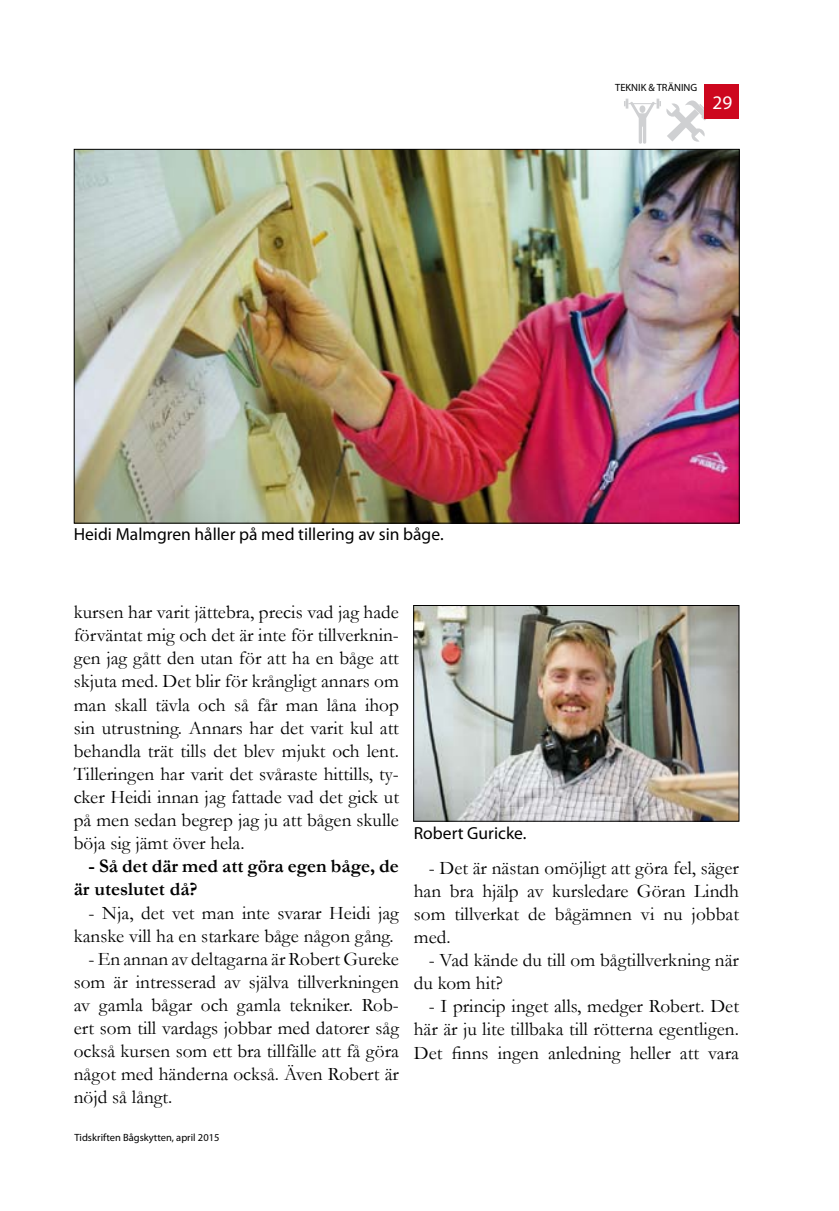
<style>
.page{position:relative;width:839px;height:1211px;background:#fff}
.page>*{position:absolute;margin:0;border:0;box-sizing:border-box;transform-origin:0 0}
.t1{font:19.25px/23.1px "Garamond";color:#000;text-align:justify}
.t2{font:700 19.25px/23.1px "Garamond";color:#000}
.t3{font:19.25px "Myriad Pro";color:#fff}
.t4{font:17.5px "Myriad Pro";color:#000}
.t5{font:10.5px "Myriad Pro";color:#000}
</style>
<div class="page">
<div style="left:703px;top:84px;width:35px;height:35px;background:#cd071e"></div>
<img style="left:76px;top:151px;width:661px;height:370px">
<img style="left:415px;top:607px;width:322px;height:212px">
<div style="left:413px;top:605px;width:326px;height:216px;border:1px solid #000"></div>
<svg style="left:703px;top:98px;width:1px;height:21px"></svg>
<p class="t4" style="left:74px;top:524px;width:371px">Heidi Malmgren håller på med tillering av sin båge.</p>
<p class="t5" style="left:615px;top:81px;width:84px">TEKNIK &amp; TRÄNING</p>
<p class="t3" style="left:712px;top:90px;width:21px">29</p>
<p class="t1" style="left:74px;top:600px;width:326px">kursen har varit jättebra, precis vad jag hade förväntat mig och det är inte för tillverknin&shy;gen jag gått den utan för att ha en båge att skjuta med. Det blir för krångligt annars om man skall tävla och så får man låna ihop sin utrustning. Annars har det varit kul att behandla trät tills det blev mjukt och lent.<br>Tilleringen har varit det svåraste hittills, ty&shy;cker Heidi innan jag fattade vad det gick ut på men sedan begrep jag ju att bågen skulle böja sig jämt över hela.</p>
<p class="t2" style="left:74px;top:854px;width:326px;text-indent:15px">- Så det där med att göra egen båge, de är uteslutet då?</p>
<p class="t1" style="left:74px;top:900px;width:326px;text-align:right">- Nja, det vet man inte svarar Heidi jag kanske vill ha en starkare båge någon gång.</p>
<p class="t1" style="left:74px;top:946px;width:326px;text-indent:15px">- En annan av deltagarna är Robert Gureke som är intresserad av själva tillverkningen av gamla bågar och gamla tekniker. Rob&shy;ert som till vardags jobbar med datorer såg också kursen som ett bra tillfälle att få göra något med händerna också. Även Robert är nöjd så långt.</p>
<p class="t5" style="left:74px;top:1131px;width:146px">Tidskriften Bågskytten, april 2015</p>
<p class="t4" style="left:414px;top:822px;width:114px">Robert Guricke.</p>
<p class="t1" style="left:413px;top:855px;width:326px;text-indent:15px">- Det är nästan omöjligt att göra fel, säger han bra hjälp av kursledare Göran Lindh som tillverkat de bågämnen vi nu jobbat med.</p>
<p class="t1" style="left:413px;top:948px;width:326px;text-indent:15px">- Vad kände du till om bågtillverkning när du kom hit?</p>
<p class="t1" style="left:413px;top:994px;width:326px;text-indent:15px">- I princip inget alls, medger Robert. Det här är ju lite tillbaka till rötterna egentligen.<br>Det finns ingen anledning heller att vara</p>
</div>
